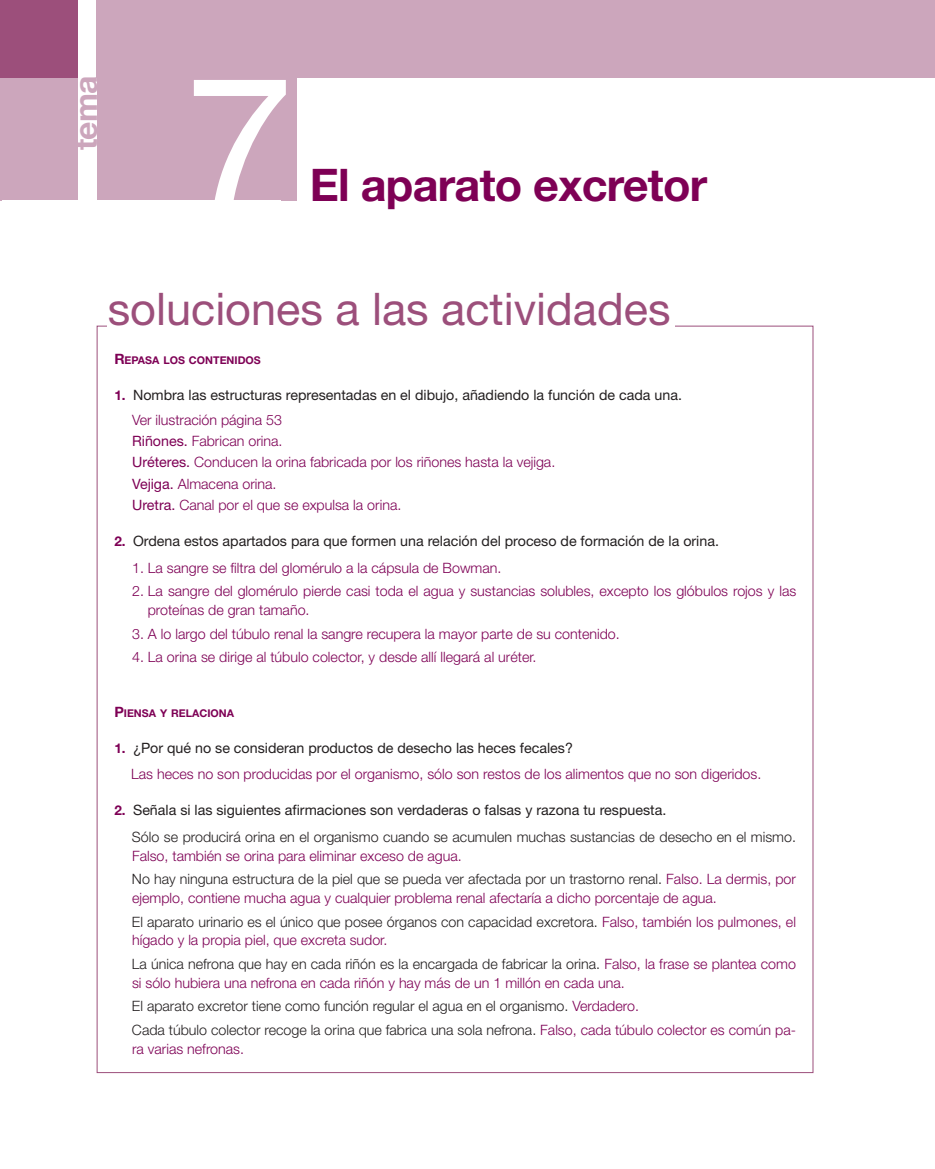
<style>
.page{position:relative;width:935px;height:1169px;background:#fff}
.page>*{position:absolute;margin:0;border:0;box-sizing:border-box;transform-origin:0 0}
.t1{font:200.25px "Helvetica Neue";color:#fff}
.t2{font:45px "Helvetica Neue";color:#9c4f7b}
.t3{font:700 45px "Helvetica Neue";letter-spacing:-.015em;color:#7e0055}
.t4{font:700 31.95px "Helvetica Neue";color:#cca6bc}
.t5{font:300 14.25px/21.3px "Helvetica Neue";color:#7e0055}
.t6{font:300 14.25px/23.5px "Helvetica Neue";color:#231f20}
.t7{font:14.25px/24.6px "Helvetica Neue";color:#231f20}
.t8{font:700 10.65px "Helvetica Neue";color:#7e0055}
.s1{font-size:14.25px}
.s2{font-weight:700;font-size:13.5px;color:#7e0055}
.s3{font-weight:300;color:#7e0055}
.s4{font-weight:400}
.s5{font-weight:700;font-size:13.5px}
.s6{font-weight:400;color:#231f20}
.s7{color:#7e0055}
.s8{color:#231f20}
</style>
<div class="page">
<div style="left:0;top:0;width:77px;height:200px;background:#cca6bc"></div>
<div style="left:97px;top:0;width:837px;height:77px;background:#cca6bc"></div>
<div style="left:0;top:0;width:77px;height:77px;background:#9c4f7b"></div>
<div style="left:97px;top:0;width:199px;height:200px;background:#cca6bc"></div>
<h3 class="t4" style="left:74px;top:150px;width:76px;rotate:-90deg">tema</h3>
<h1 class="t1" style="left:184px;top:77px;width:113px">7</h1>
<h2 class="t3" style="left:310px;top:168px;width:399px">El aparato excretor</h2>
<h2 class="t2" style="left:108px;top:292px;width:564px">soluciones a las actividades</h2>
<p class="t8" style="left:114px;top:357px;width:148px"><span class="s1">R</span>EPASA LOS CONTENIDOS</p>
<p class="t7" style="left:132px;top:384px;width:551px;text-indent:-18px"><span class="s2">1.</span> Nombra las estructuras representadas en el dibujo, añadiendo la función de cada una.<br><span class="s3">Ver ilustración página 53</span></p>
<p class="t5" style="left:132px;top:432px;width:425px"><span class="s4">Riñones.</span> Fabrican orina.<br><span class="s4">Uréteres.</span> Conducen la orina fabricada por los riñones hasta la vejiga.<br><span class="s4">Vejiga.</span> Almacena orina.<br><span class="s4">Uretra.</span> Canal por el que se expulsa la orina.</p>
<p class="t7" style="left:114px;top:530px;width:606px"><span class="s2">2.</span> Ordena estos apartados para que formen una relación del proceso de formación de la orina.</p>
<p class="t5" style="left:132px;top:558px;width:371px">1. La sangre se filtra del glomérulo a la cápsula de Bowman.</p>
<p class="t5" style="left:148px;top:583px;width:650px;line-height:18.8px;text-indent:-16px">2. La sangre del glomérulo pierde casi toda el agua y sustancias solubles, excepto los glóbulos rojos y las proteínas de gran tamaño.</p>
<p class="t5" style="left:132px;top:624px;width:489px">3. A lo largo del túbulo renal la sangre recupera la mayor parte de su contenido.</p>
<p class="t5" style="left:132px;top:648px;width:406px">4. La orina se dirige al túbulo colector, y desde allí llegará al uréter.</p>
<p class="t8" style="left:114px;top:709px;width:121px"><span class="s1">P</span>IENSA Y RELACIONA</p>
<p class="t5" style="left:131px;top:735px;width:631px;line-height:26.8px;text-indent:-17px"><span class="s5">1.</span> <span class="s6">¿Por qué no se consideran productos de desecho las heces fecales?<br></span>Las heces no son producidas por el organismo, sólo son restos de los alimentos que no son digeridos.</p>
<p class="t6" style="left:132px;top:798px;width:665px;line-height:26.8px;text-indent:-18px"><span class="s2">2.</span> <span class="s4">Señala si las siguientes afirmaciones son verdaderas o falsas y razona tu respuesta.<br></span>Sólo se producirá orina en el organismo cuando se acumulen muchas sustancias de desecho en el mismo.</p>
<p class="t6" style="left:132px;top:845px;width:665px"><span class="s7">Falso, también se orina para eliminar exceso de agua.<br></span>No hay ninguna estructura de la piel que se pueda ver afectada por un trastorno renal. <span class="s7">Falso. La dermis, por</span></p>
<p class="t5" style="left:132px;top:887px;width:665px;line-height:23.5px">ejemplo, contiene mucha agua y cualquier problema renal afectaría a dicho porcentaje de agua.<br><span class="s8">El aparato urinario es el único que posee órganos con capacidad excretora.</span> Falso, también los pulmones, el</p>
<p class="t5" style="left:132px;top:930px;width:665px;line-height:23.5px">hígado y la propia piel, que excreta sudor.<br><span class="s8">La única nefrona que hay en cada riñón es la encargada de fabricar la orina.</span> Falso, la frase se plantea como</p>
<p class="t6" style="left:132px;top:972px;width:665px"><span class="s7">si sólo hubiera una nefrona en cada riñón y hay más de un 1 millón en cada una.<br></span>El aparato excretor tiene como función regular el agua en el organismo. <span class="s7">Verdadero.<br></span>Cada túbulo colector recoge la orina que fabrica una sola nefrona. <span class="s7">Falso, cada túbulo colector es común pa-</span></p>
<p class="t5" style="left:132px;top:1039px;width:113px">ra varias nefronas.</p>
</div>
